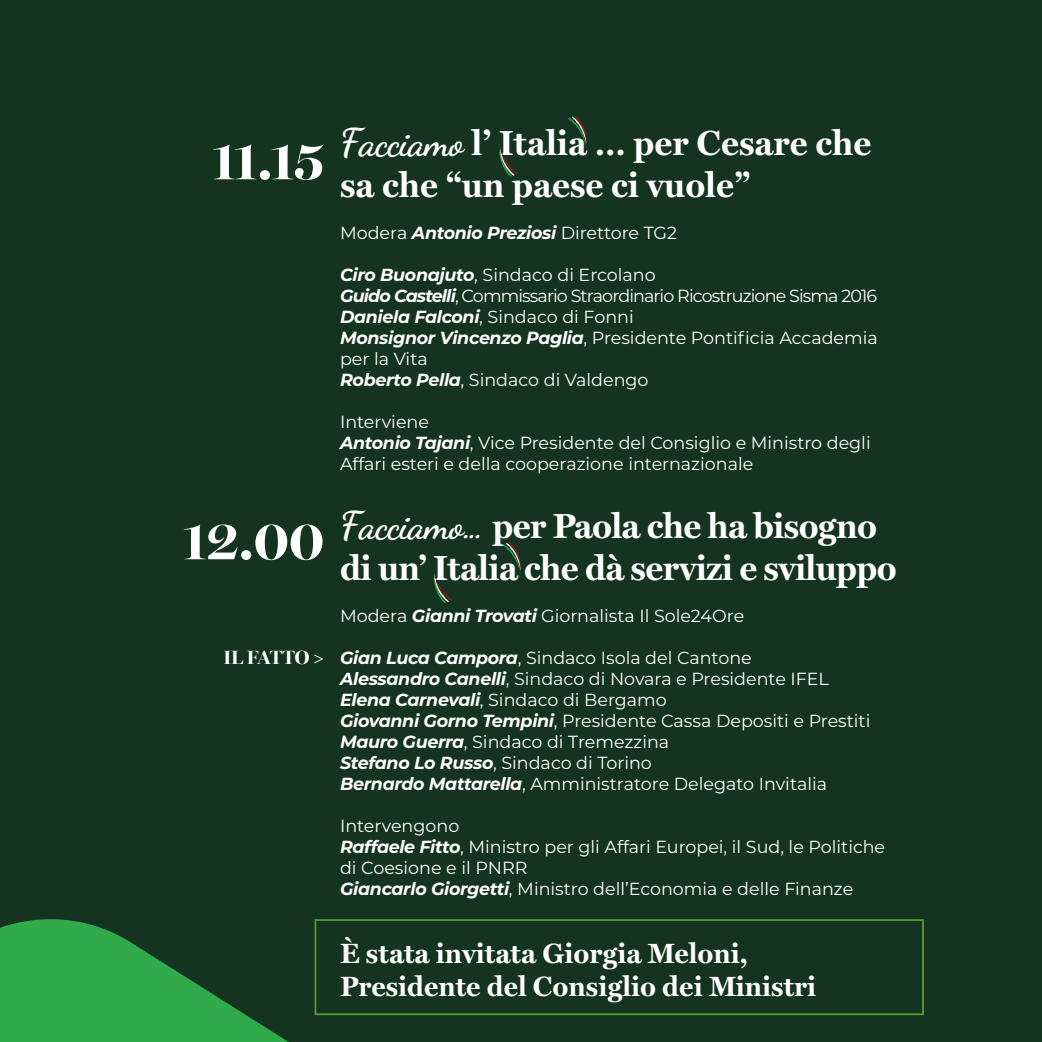
<style>
.page{position:relative;width:1042px;height:1042px;background:#153321}
.page>*{position:absolute;margin:0;border:0;box-sizing:border-box;transform-origin:0 0}
.t1{font:700 56px "Miller Banner";color:#fff}
.t2{font:700 35px/42px "Miller Text";letter-spacing:-.02em;color:#fff}
.t3{font:700 35px/42px "Miller Text";color:#fff;text-align:center}
.t4{font:700 28px/33.2px "Miller Text";color:#fff}
.t5{font:700 19.25px "Miller Banner";color:#fff}
.t6{font:17.5px/21px "Montserrat";color:#fff}
.s1{font-family:"Miller Banner";font-size:56px}
.s2{font-family:"Dancing Script";font-weight:400;font-size:38.5px}
.s3{font-weight:700;font-style:italic}
</style>
<div class="page">
<svg style="left:0;top:919px;width:375px;height:123px;fill:#30aa4b"></svg>
<svg style="left:499px;top:144px;width:19px;height:33px"></svg>
<svg style="left:568px;top:116px;width:19px;height:33px"></svg>
<svg style="left:434px;top:570px;width:18px;height:33px"></svg>
<svg style="left:502px;top:542px;width:19px;height:33px"></svg>
<div style="left:315px;top:919px;width:609px;height:96px;border:2px solid #4da32f"></div>
<h2 class="t3" style="left:211px;top:121px;width:661px"><span class="s1">11.15</span> <span class="s2">Facciamo</span> l’ Italia … per Cesare che sa che “un paese ci vuole”</h2>
<p class="t6" style="left:340px;top:222px;width:338px">Modera <span class="s3">Antonio Preziosi</span> Direttore TG2</p>
<p class="t6" style="left:340px;top:264px;width:539px"><span class="s3">Ciro Buonajuto</span>, Sindaco di Ercolano<br><span class="s3">Guido Castelli</span>, Commissario Straordinario Ricostruzione Sisma 2016<br><span class="s3">Daniela Falconi</span>, Sindaco di Fonni<br><span class="s3">Monsignor Vincenzo Paglia</span>, Presidente Pontificia Accademia per la Vita<br><span class="s3">Roberto Pella</span>, Sindaco di Valdengo</p>
<p class="t6" style="left:340px;top:411px;width:532px">Interviene<br><span class="s3">Antonio Tajani</span>, Vice Presidente del Consiglio e Ministro degli<br>Affari esteri e della cooperazione internazionale</p>
<h2 class="t2" style="left:340px;top:503px;width:558px"><span class="s2">Facciamo…</span> per Paola che ha bisogno di un’ Italia che dà servizi e sviluppo</h2>
<p class="t6" style="left:340px;top:604px;width:406px">Modera <span class="s3">Gianni Trovati</span> Giornalista Il Sole24Ore</p>
<p class="t6" style="left:340px;top:646px;width:532px"><span class="s3">Gian Luca Campora</span>, Sindaco Isola del Cantone<br><span class="s3">Alessandro Canelli</span>, Sindaco di Novara e Presidente IFEL <span class="s3">Elena Carnevali</span>, Sindaco di Bergamo<br><span class="s3">Giovanni Gorno Tempini</span>, Presidente Cassa Depositi e Prestiti <span class="s3">Mauro Guerra</span>, Sindaco di Tremezzina<br><span class="s3">Stefano Lo Russo</span>, Sindaco di Torino<br><span class="s3">Bernardo Mattarella</span>, Amministratore Delegato Invitalia</p>
<p class="t6" style="left:340px;top:814px;width:547px">Intervengono<br><span class="s3">Raffaele Fitto</span>, Ministro per gli Affari Europei, il Sud, le Politiche di Coesione e il PNRR<br><span class="s3">Giancarlo Giorgetti</span>, Ministro dell’Economia e delle Finanze</p>
<h3 class="t4" style="left:340px;top:935px;width:478px">È stata invitata Giorgia Meloni,<br>Presidente del Consiglio dei Ministri</h3>
<h1 class="t1" style="left:182px;top:506px;width:143px">12.00</h1>
<p class="t5" style="left:223px;top:646px;width:102px">IL FATTO &gt;</p>
</div>
